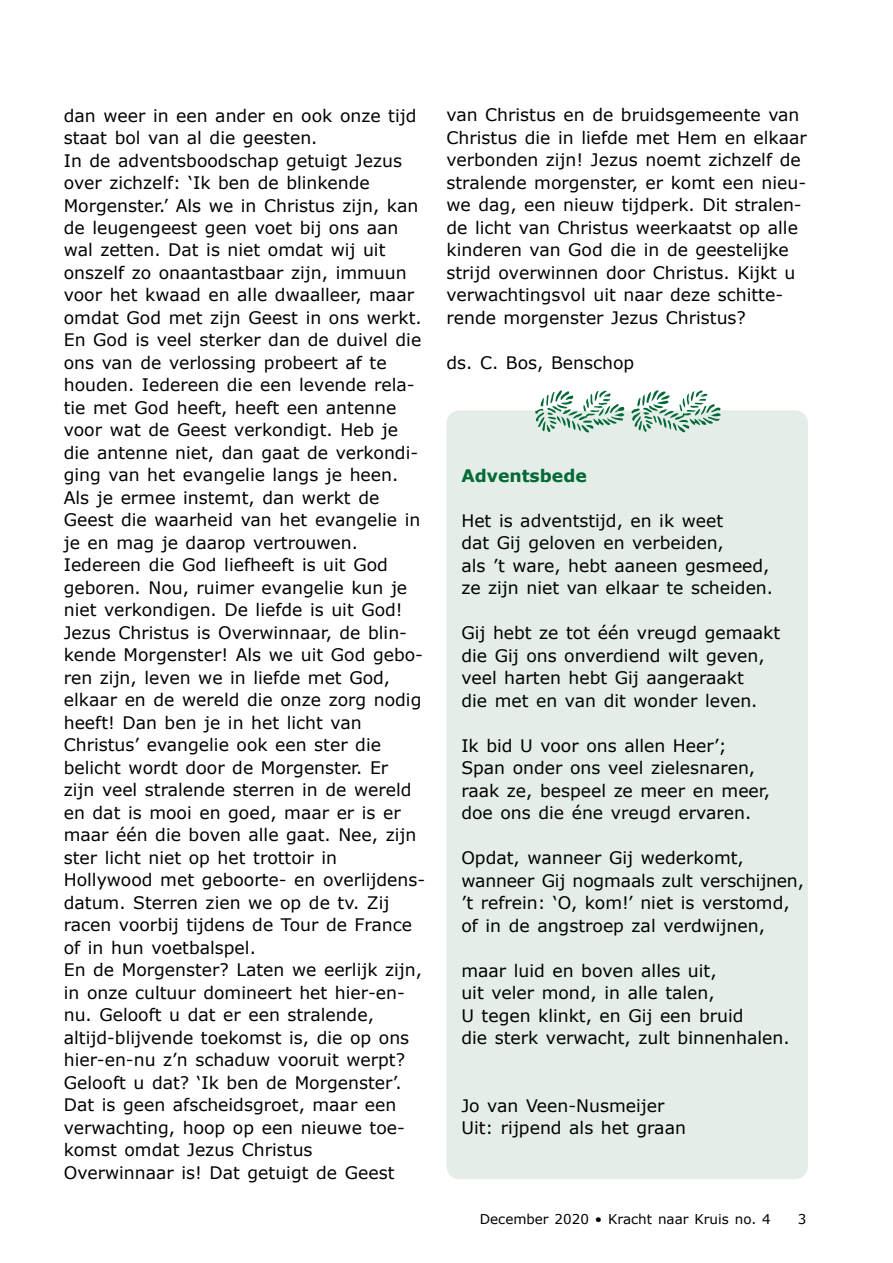
<style>
.page{position:relative;width:893px;height:1263px;background:#fff}
.page>*{position:absolute;margin:0;border:0;box-sizing:border-box;transform-origin:0 0}
.t1{font:17.25px/22.5px "Verdana";color:#000}
.t2{font:700 17.25px "Verdana";color:#006935}
.t3{font:13.5px "Verdana";color:#000}
</style>
<div class="page">
<div style="left:446px;top:410px;width:362px;height:769px;background:#e4ede7;border-radius:13px"></div>
<svg style="left:535px;top:390px;width:186px;height:42px"></svg>
<p class="t1" style="left:64px;top:104px;width:363px">dan weer in een ander en ook onze tijd staat bol van al die geesten.<br>In de adventsboodschap getuigt Jezus over zichzelf: ‘Ik ben de blinkende Morgenster.’ Als we in Christus zijn, kan de leugengeest geen voet bij ons aan wal zetten. Dat is niet omdat wij uit onszelf zo onaantastbaar zijn, immuun voor het kwaad en alle dwaalleer, maar omdat God met zijn Geest in ons werkt.<br>En God is veel sterker dan de duivel die ons van de verlossing probeert af te houden. Iedereen die een levende rela&shy;tie met God heeft, heeft een antenne voor wat de Geest verkondigt. Heb je die antenne niet, dan gaat de verkondi&shy;ging van het evangelie langs je heen.<br>Als je ermee instemt, dan werkt de Geest die waarheid van het evangelie in je en mag je daarop vertrouwen.<br>Iedereen die God liefheeft is uit God geboren. Nou, ruimer evangelie kun je niet verkondigen. De liefde is uit God!<br>Jezus Christus is Overwinnaar, de blin&shy;kende Morgenster! Als we uit God gebo&shy;ren zijn, leven we in liefde met God, elkaar en de wereld die onze zorg nodig heeft! Dan ben je in het licht van Christus’ evangelie ook een ster die belicht wordt door de Morgenster. Er<br>zijn veel stralende sterren in de wereld en dat is mooi en goed, maar er is er maar één die boven alle gaat. Nee, zijn ster licht niet op het trottoir in Hollywood met geboorte- en overlijdens&shy;datum. Sterren zien we op de tv. Zij racen voorbij tijdens de Tour de France of in hun voetbalspel.<br>En de Morgenster? Laten we eerlijk zijn, in onze cultuur domineert het hier-en&shy;nu. Gelooft u dat er een stralende, altijd-blijvende toekomst is, die op ons hier-en-nu z’n schaduw vooruit werpt?<br>Gelooft u dat? ‘Ik ben de Morgenster’.<br>Dat is geen afscheidsgroet, maar een verwachting, hoop op een nieuwe toe&shy;komst omdat Jezus Christus Overwinnaar is! Dat getuigt de Geest</p>
<p class="t1" style="left:446px;top:104px;width:362px">van Christus en de bruidsgemeente van Christus die in liefde met Hem en elkaar verbonden zijn! Jezus noemt zichzelf de stralende morgenster, er komt een nieu&shy;we dag, een nieuw tijdperk. Dit stralen&shy;de licht van Christus weerkaatst op alle kinderen van God die in de geestelijke strijd overwinnen door Christus. Kijkt u verwachtingsvol uit naar deze schitte&shy;rende morgenster Jezus Christus?</p>
<p class="t1" style="left:446px;top:351px;width:189px">ds. C. Bos, Benschop</p>
<p class="t2" style="left:461px;top:464px;width:127px">Adventsbede</p>
<p class="t1" style="left:461px;top:509px;width:313px">Het is adventstijd, en ik weet<br>dat Gij geloven en verbeiden,<br>als ’t ware, hebt aaneen gesmeed, ze zijn niet van elkaar te scheiden.</p>
<p class="t1" style="left:461px;top:622px;width:320px">Gij hebt ze tot één vreugd gemaakt die Gij ons onverdiend wilt geven, veel harten hebt Gij aangeraakt<br>die met en van dit wonder leven.</p>
<p class="t1" style="left:461px;top:734px;width:310px">Ik bid U voor ons allen Heer’;<br>Span onder ons veel zielesnaren, raak ze, bespeel ze meer en meer, doe ons die éne vreugd ervaren.</p>
<p class="t1" style="left:461px;top:847px;width:344px">Opdat, wanneer Gij wederkomt, wanneer Gij nogmaals zult verschijnen, ’t refrein: ‘O, kom!’ niet is verstomd, of in de angstroep zal verdwijnen,</p>
<p class="t1" style="left:461px;top:959px;width:330px">maar luid en boven alles uit,<br>uit veler mond, in alle talen,<br>U tegen klinkt, en Gij een bruid<br>die sterk verwacht, zult binnenhalen.</p>
<p class="t1" style="left:461px;top:1094px;width:226px">Jo van Veen-Nusmeijer<br>Uit: rijpend als het graan</p>
<p class="t3" style="left:480px;top:1211px;width:292px">December 2020 • Kracht naar Kruis no. 4</p>
<p class="t3" style="left:798px;top:1211px;width:10px">3</p>
</div>
